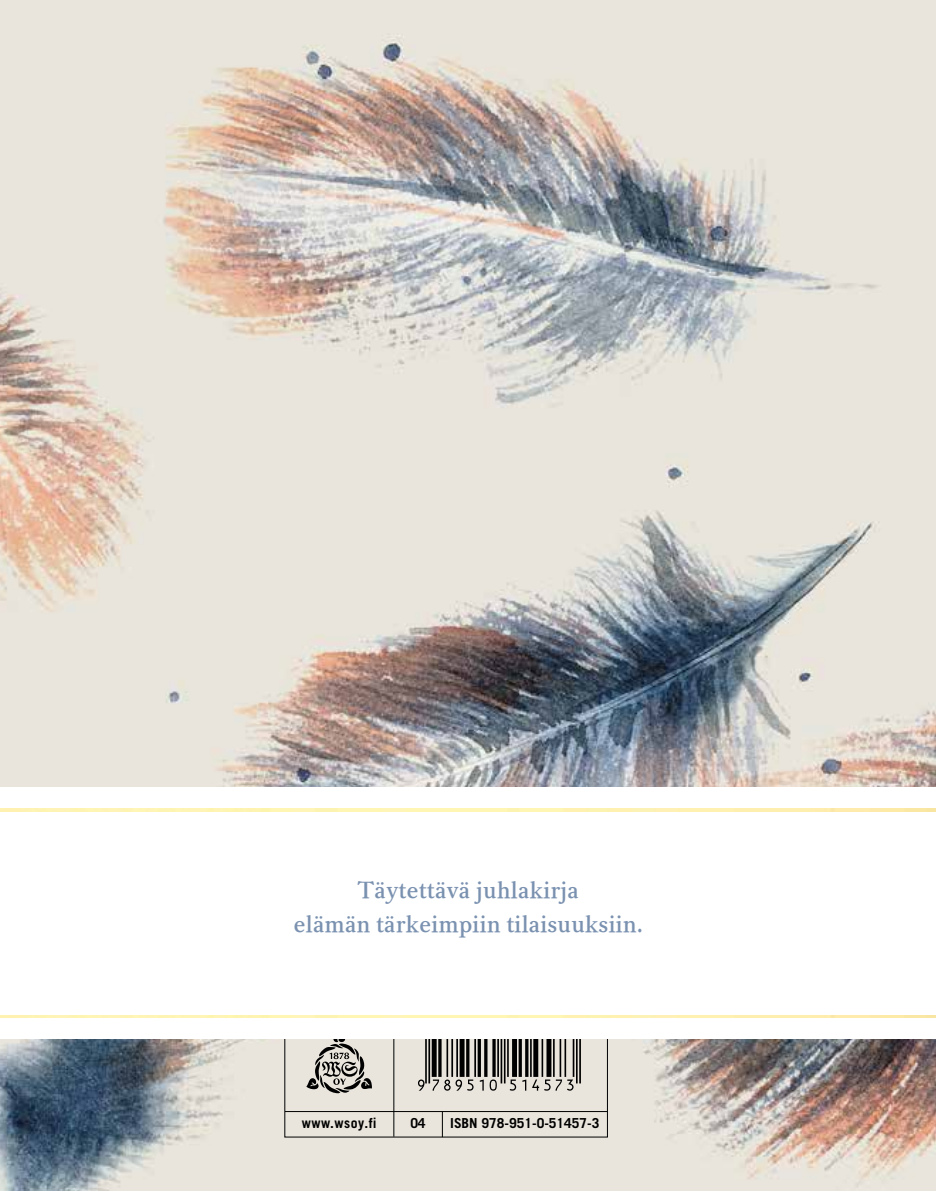
<style>
.page{position:relative;width:936px;height:1191px;background:#fff}
.page>*{position:absolute;margin:0;border:0;box-sizing:border-box;transform-origin:0 0}
.t1{font:52.4px "Viisas EAN Matala";color:#000}
.t2{font:600 23.6px/33.4px "Carniola";color:#7a91b0;text-align:center}
.t3{font:700 13.8px "Trade Gothic LT Std";color:#000}
.t4{font:700 13.8px "Trade Gothic LT Std";letter-spacing:.035em;color:#000}
</style>
<div class="page">
<img style="left:0;top:0;width:935px;height:1191px">
<div style="left:285px;top:1012px;width:322px;height:125px;background:#e9e5dc"></div>
<hr style="left:393px;top:1012px;width:1px;height:124px;background:#000">
<hr style="left:285px;top:1111px;width:322px;height:1px;background:#000">
<svg style="left:442px;top:1112px;width:1px;height:25px"></svg>
<svg style="left:306px;top:1039px;width:66px;height:54px"></svg>
<div style="left:0;top:788px;width:935px;height:251px;background:#fff"></div>
<p class="t2" style="left:294px;top:873px;width:351px">Täytettävä juhlakirja<br>elämän tärkeimpiin tilaisuuksiin.</p>
<h1 class="t1" style="left:413px;top:1037px;width:169px">*9789510514573*</h1>
<p class="t4" style="left:302px;top:1114px;width:76px">www.wsoy.fi</p>
<p class="t3" style="left:410px;top:1114px;width:16px">04</p>
<p class="t3" style="left:450px;top:1114px;width:151px">ISBN 978-951-0-51457-3</p>
</div>
